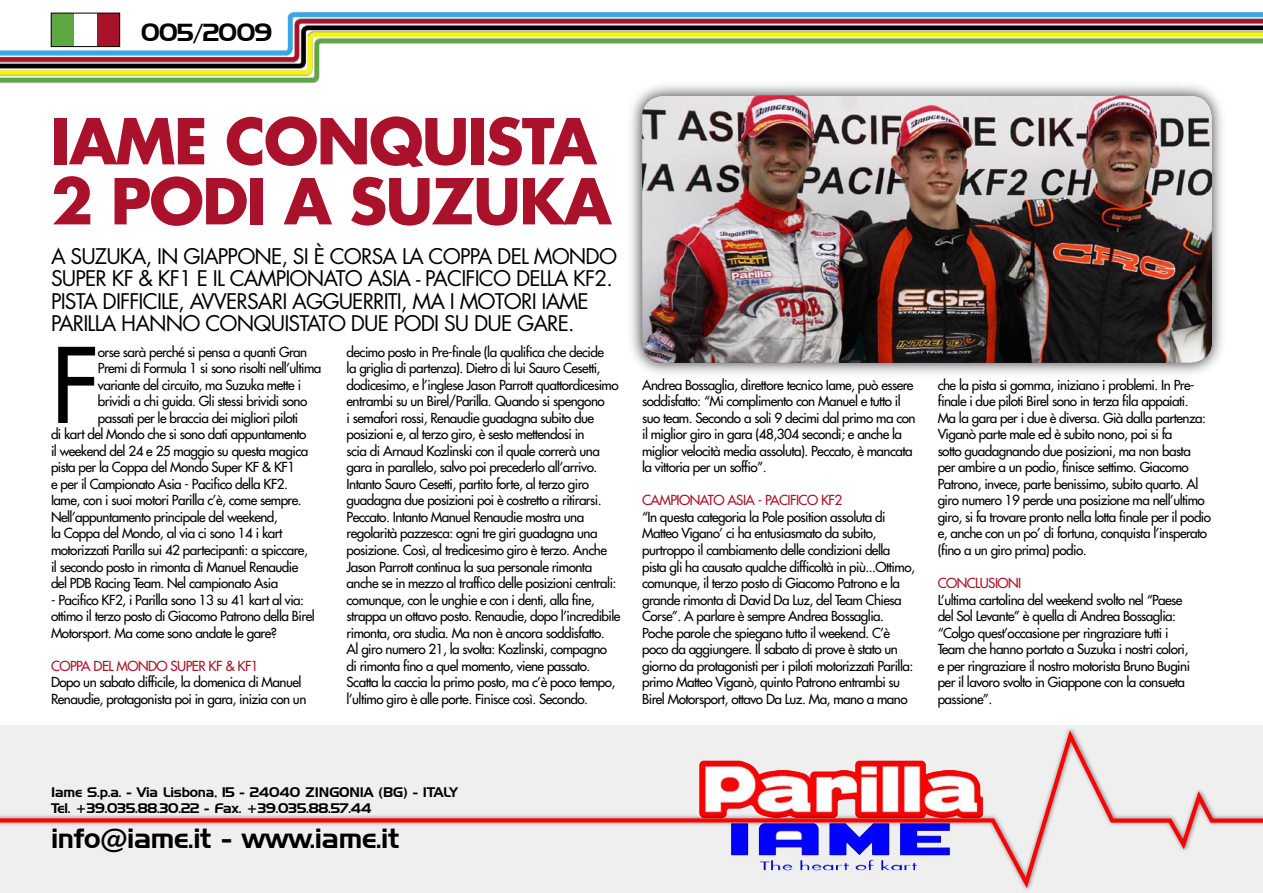
<style>
.page{position:relative;width:1263px;height:893px;background:#fff}
.page>*{position:absolute;margin:0;border:0;box-sizing:border-box;transform-origin:0 0}
.t1{font:101.1px "Futura";color:#000}
.t2{font:700 61.5px/60px "Futura";letter-spacing:-.03em;color:#a9122a}
.t3{font:27px "Handel Gothic BT";letter-spacing:-.01em;color:#000}
.t4{font:24px "Handel Gothic BT";letter-spacing:-.02em;color:#000}
.t5{font:21px/22.5px "Futura";letter-spacing:-.04em;color:#000}
.t6{font:13.5px/16.5px "Futura";letter-spacing:-.04em;color:#000}
.t7{font:13.5px/16.5px "Handel Gothic BT";letter-spacing:-.01em;color:#000}
.t8{font:13.5px "Futura";letter-spacing:-.04em;color:#a9122a}
</style>
<div class="page">
<svg style="left:0;top:725px;width:1263px;height:168px"></svg>
<svg style="left:50px;top:11px;width:1213px;height:6px"></svg>
<svg style="left:50px;top:17px;width:1213px;height:6px;background:#bf6c79"></svg>
<svg style="left:50px;top:23px;width:1213px;height:7px"></svg>
<svg style="left:50px;top:30px;width:1213px;height:7px;background:#e6e46a"></svg>
<svg style="left:0;top:37px;width:1263px;height:47px"></svg>
<div style="left:51px;top:13px;width:23px;height:34px;background:#5fa841"></div>
<div style="left:74px;top:13px;width:23px;height:34px;background:#fff"></div>
<div style="left:97px;top:13px;width:23px;height:34px;background:#a9122a"></div>
<div style="left:51px;top:13px;width:69px;height:34px;border:1px solid #000"></div>
<div style="left:628px;top:81px;width:599px;height:297px;background:#000;opacity:.75"></div>
<img style="left:642px;top:96px;width:570px;height:267px">
<h3 class="t4" style="left:141px;top:17px;width:133px">005/2009</h3>
<h3 class="t4" style="left:177px;top:17px;width:20px">4</h3>
<h2 class="t2" style="left:51px;top:110px;width:562px">IAME CONQUISTA<br>2 PODI A SUZUKA</h2>
<h3 class="t5" style="left:51px;top:245px;width:568px">A SUZUKA, IN GIAPPONE, SI È CORSA LA COPPA DEL MONDO SUPER KF &amp; KF1 E IL CAMPIONATO ASIA - PACIFICO DELLA KF2.<br>PISTA DIFFICILE, AVVERSARI AGGUERRITI, MA I MOTORI IAME PARILLA HANNO CONQUISTATO DUE PODI SU DUE GARE.</h3>
<h1 class="t1" style="left:51px;top:322px;width:49px">F</h1>
<p class="t6" style="left:98px;top:344px;width:211px">orse sarà perché si pensa a quanti Gran</p>
<p class="t6" style="left:98px;top:360px;width:225px">Premi di Formula 1 si sono risolti nell’ultima</p>
<p class="t6" style="left:98px;top:377px;width:205px">variante del circuito, ma Suzuka mette i</p>
<p class="t6" style="left:98px;top:393px;width:211px">brividi a chi guida. Gli stessi brividi sono</p>
<p class="t6" style="left:98px;top:410px;width:202px">passati per le braccia dei migliori piloti</p>
<p class="t6" style="left:51px;top:426px;width:257px">di kart del Mondo che si sono dati appuntamento</p>
<p class="t6" style="left:51px;top:443px;width:259px">il weekend del 24 e 25 maggio su questa magica</p>
<p class="t6" style="left:51px;top:459px;width:246px">pista per la Coppa del Mondo Super KF &amp; KF1</p>
<p class="t6" style="left:51px;top:476px;width:239px">e per il Campionato Asia - Pacifico della KF2.</p>
<p class="t6" style="left:51px;top:492px;width:252px">Iame, con i suoi motori Parilla c’è, come sempre.</p>
<p class="t6" style="left:51px;top:509px;width:228px">Nell’appuntamento principale del weekend,</p>
<p class="t6" style="left:51px;top:525px;width:233px">la Coppa del Mondo, al via ci sono 14 i kart</p>
<p class="t6" style="left:51px;top:542px;width:258px">motorizzati Parilla sui 42 partecipanti: a spiccare,</p>
<p class="t6" style="left:51px;top:558px;width:249px">il secondo posto in rimonta di Manuel Renaudie</p>
<p class="t6" style="left:51px;top:575px;width:229px">del PDB Racing Team. Nel campionato Asia</p>
<p class="t6" style="left:51px;top:591px;width:265px">- Pacifico KF2, i Parilla sono 13 su 41 kart al via: ottimo il terzo posto di Giacomo Patrono della Birel<br>Motorsport. Ma come sono andate le gare?</p>
<p class="t8" style="left:51px;top:657px;width:209px">COPPA DEL MONDO SUPER KF &amp; KF1</p>
<p class="t6" style="left:51px;top:674px;width:257px">Dopo un sabato difficile, la domenica di Manuel<br>Renaudie, protagonista poi in gara, inizia con un</p>
<p class="t6" style="left:347px;top:344px;width:275px">decimo posto in Pre-finale (la qualifica che decide<br>la griglia di partenza). Dietro di lui Sauro Cesetti, dodicesimo, e l’inglese Jason Parrott quattordicesimo entrambi su un Birel/Parilla. Quando si spengono<br>i semafori rossi, Renaudie guadagna subito due posizioni e, al terzo giro, è sesto mettendosi in<br>scia di Arnaud Kozlinski con il quale correrà una gara in parallelo, salvo poi precederlo all’arrivo.<br>Intanto Sauro Cesetti, partito forte, al terzo giro guadagna due posizioni poi è costretto a ritirarsi.<br>Peccato. Intanto Manuel Renaudie mostra una regolarità pazzesca: ogni tre giri guadagna una posizione. Così, al tredicesimo giro è terzo. Anche Jason Parrott continua la sua personale rimonta anche se in mezzo al traffico delle posizioni centrali: comunque, con le unghie e con i denti, alla fine, strappa un ottavo posto. Renaudie, dopo l’incredibile rimonta, ora studia. Ma non è ancora soddisfatto.<br>Al giro numero 21, la svolta: Kozlinski, compagno di rimonta fino a quel momento, viene passato.<br>Scatta la caccia la primo posto, ma c’è poco tempo, l’ultimo giro è alle porte. Finisce così. Secondo.</p>
<p class="t6" style="left:642px;top:377px;width:275px">Andrea Bossaglia, direttore tecnico Iame, può essere soddisfatto: “Mi complimento con Manuel e tutto il suo team. Secondo a soli 9 decimi dal primo ma con il miglior giro in gara (48,304 secondi; e anche la miglior velocità media assoluta). Peccato, è mancata la vittoria per un soffio”.</p>
<p class="t8" style="left:642px;top:492px;width:202px">CAMPIONATO ASIA - PACIFICO KF2</p>
<p class="t6" style="left:642px;top:509px;width:274px">“In questa categoria la Pole position assoluta di Matteo Vigano’ ci ha entusiasmato da subito, purtroppo il cambiamento delle condizioni della pista gli ha causato qualche difficoltà in più...Ottimo, comunque, il terzo posto di Giacomo Patrono e la grande rimonta di David Da Luz, del Team Chiesa Corse”. A parlare è sempre Andrea Bossaglia.<br>Poche parole che spiegano tutto il weekend. C’è poco da aggiungere. Il sabato di prove è stato un giorno da protagonisti per i piloti motorizzati Parilla: primo Matteo Viganò, quinto Patrono entrambi su Birel Motorsport, ottavo Da Luz. Ma, mano a mano</p>
<p class="t6" style="left:938px;top:377px;width:275px">che la pista si gomma, iniziano i problemi. In Pre&shy;finale i due piloti Birel sono in terza fila appaiati.<br>Ma la gara per i due è diversa. Già dalla partenza:<br>Viganò parte male ed è subito nono, poi si fa<br>sotto guadagnando due posizioni, ma non basta per ambire a un podio, finisce settimo. Giacomo Patrono, invece, parte benissimo, subito quarto. Al giro numero 19 perde una posizione ma nell’ultimo giro, si fa trovare pronto nella lotta finale per il podio e, anche con un po’ di fortuna, conquista l’insperato (fino a un giro prima) podio.</p>
<p class="t8" style="left:938px;top:575px;width:85px">CONCLUSIONI</p>
<p class="t6" style="left:938px;top:591px;width:254px">L’ultima cartolina del weekend svolto nel “Paese del Sol Levante” è quella di Andrea Bossaglia: “Colgo quest’occasione per ringraziare tutti i Team che hanno portato a Suzuka i nostri colori, e per ringraziare il nostro motorista Bruno Bugini per il lavoro svolto in Giappone con la consueta passione”.</p>
<p class="t7" style="left:51px;top:783px;width:408px">Iame S.p.a. - Via Lisbona, 15 - 24040 ZINGONIA (BG) - ITALY<br>Tel. +39.035.88.30.22 - Fax. +39.035.88.57.44</p>
<h3 class="t3" style="left:51px;top:822px;width:350px">info@iame.it - www.iame.it</h3>
</div>
